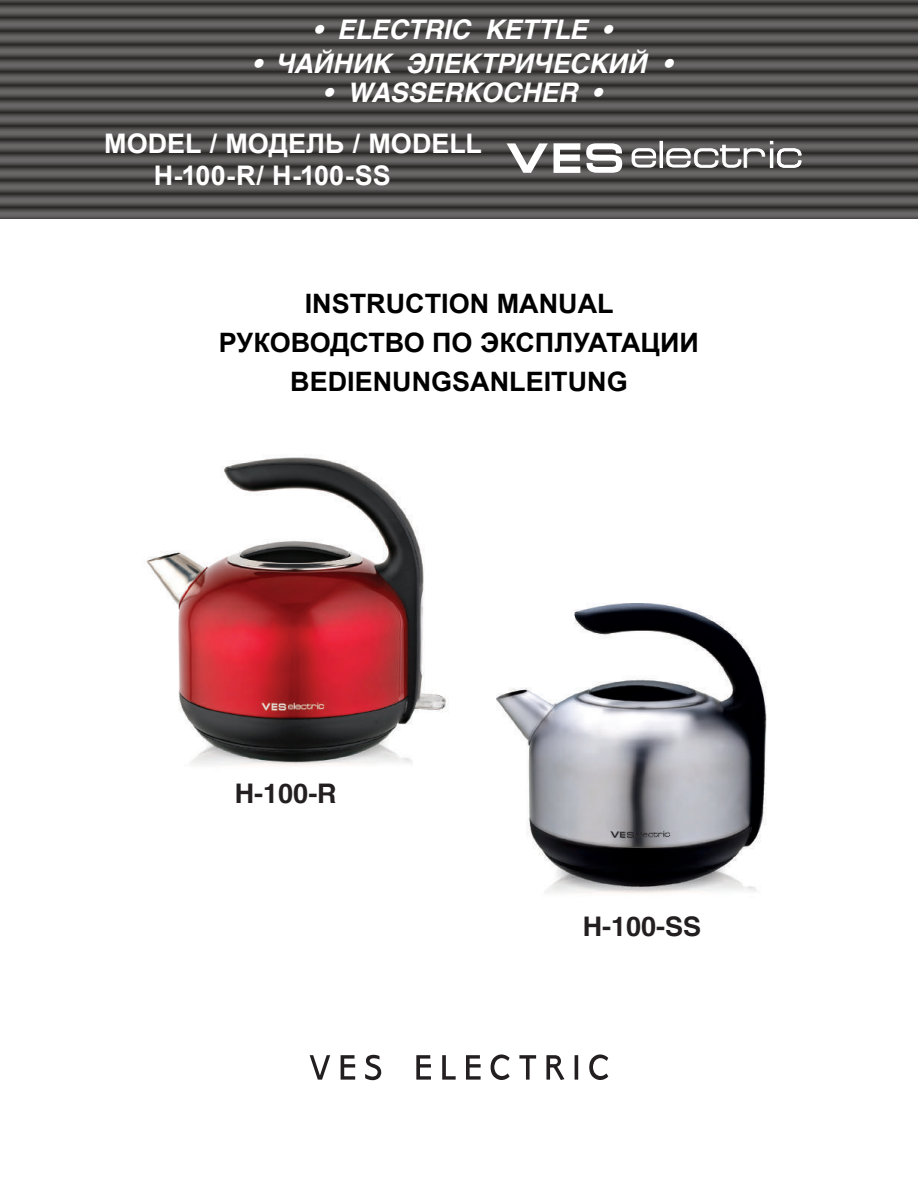
<style>
.page{position:relative;width:918px;height:1188px;background:#fff}
.page>*{position:absolute;margin:0;border:0;box-sizing:border-box;transform-origin:0 0}
.t1{font:italic 700 27px "AG Helvetica";letter-spacing:-.005em;color:#fff}
.t2{font:700 27px/32.5px "Arial";color:#fff}
.t3{font:700 27px "AG Helvetica";color:#231f20}
.t4{font:700 26.7px/39px "Arial";color:#000;text-align:center}
</style>
<div class="page">
<img style="left:0;top:0;width:918px;height:219px">
<svg style="left:507px;top:143px;width:115px;height:30px"></svg>
<svg style="left:632px;top:141px;width:170px;height:27px"></svg>
<svg style="left:310px;top:1054px;width:298px;height:26px"></svg>
<img style="left:146px;top:457px;width:301px;height:309px">
<img style="left:496px;top:603px;width:271px;height:290px">
<p class="t1" style="left:313px;top:15px;width:300px">• ELECTRIC KETTLE •</p>
<p class="t1" style="left:253px;top:49px;width:421px">• ЧАЙНИК ЭЛЕКТРИЧЕСКИЙ •</p>
<p class="t1" style="left:323px;top:77px;width:280px">• WASSERKOCHER •</p>
<p class="t2" style="left:154px;top:128px;width:330px;text-indent:-50px">MODEL / МОДЕЛЬ / MODELL<br>H-100-R/ H-100-SS</p>
<p class="t4" style="left:219px;top:285px;width:482px">INSTRUCTION MANUAL<br>РУКОВОДСТВО ПО ЭКСПЛУАТАЦИИ<br>BEDIENUNGSANLEITUNG</p>
<p class="t3" style="left:235px;top:779px;width:104px">H-100-R</p>
<p class="t3" style="left:583px;top:911px;width:120px">H-100-SS</p>
</div>
